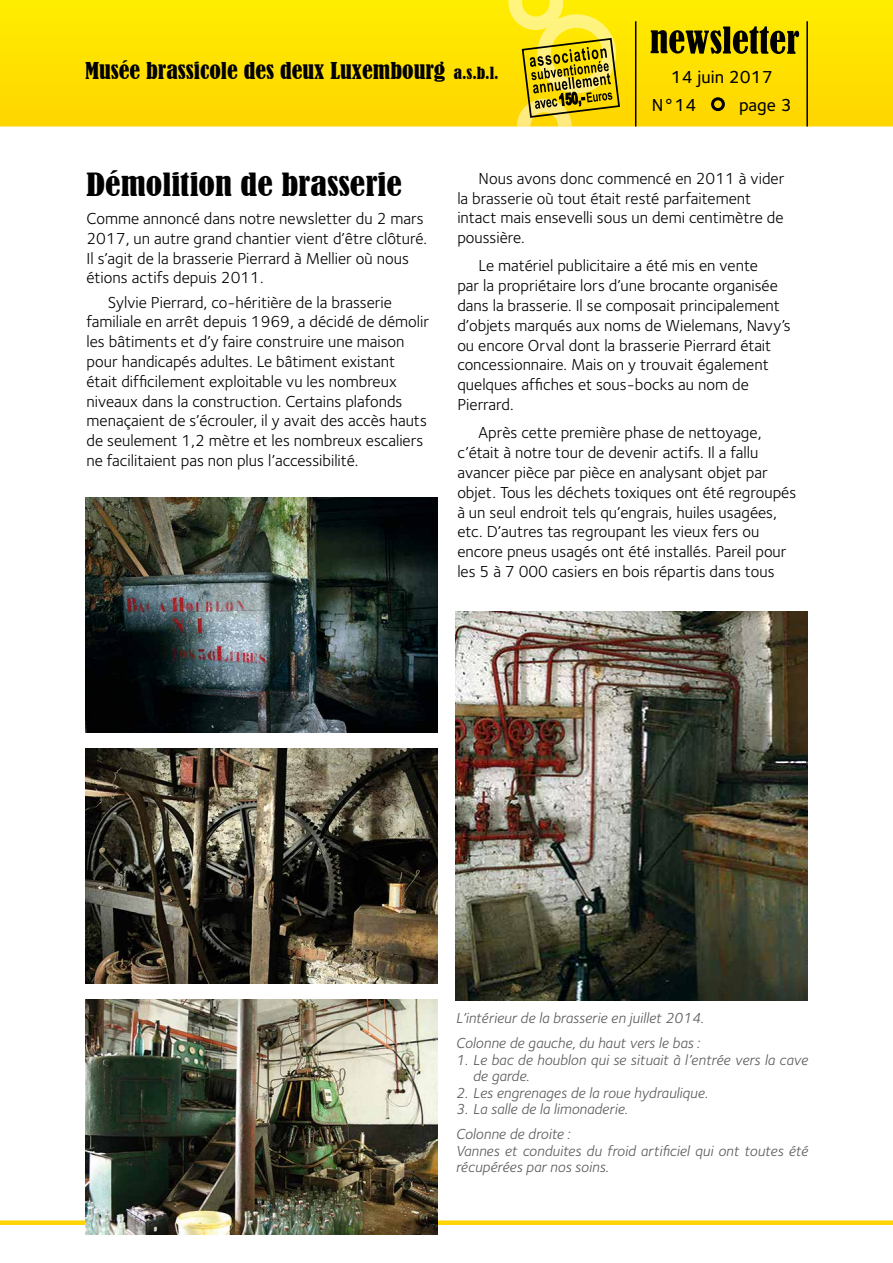
<style>
.page{position:relative;width:893px;height:1263px;background:#fff}
.page>*{position:absolute;margin:0;border:0;box-sizing:border-box;transform-origin:0 0}
.t1{font:condensed 30px "Bernard";color:#000;scale:1.15 1}
.t2{font:condensed 21.75px "Bernard";color:#000;scale:1.1 1}
.t3{font:18px/28.5px "Foundry Sterling Medium CE";color:#000}
.t4{font:16.5px/19.8px "Foundry Sterling Book CE";color:#000}
.t5{font:15px/25px "Foundry Sterling Book Italic CE";color:#58585a}
.s1{font-size:15.75px}
</style>
<div class="page">
<svg style="left:0;top:0;width:893px;height:126px;background:#ffe100"></svg>
<svg style="left:651px;top:26px;width:148px;height:28px;background:#7d7000"></svg>
<div style="left:712px;top:99px;width:11px;height:11px;background:#ffd400;border-radius:50%"></div>
<div style="left:711px;top:97px;width:14px;height:14px;border:3px solid #000;border-radius:50%"></div>
<div style="left:0;top:1220px;width:893px;height:5px;background:#ffd400"></div>
<hr style="left:806px;top:21px;width:2px;height:105px;background:#000">
<svg style="left:453px;top:66px;width:46px;height:14px"></svg>
<svg style="left:508px;top:0;width:129px;height:126px;background:#ddc71e"></svg>
<img style="left:85px;top:497px;width:352px;height:235px">
<img style="left:85px;top:748px;width:352px;height:235px">
<img style="left:85px;top:999px;width:352px;height:235px">
<img style="left:455px;top:612px;width:353px;height:388px">
<h2 class="t2" style="left:85px;top:58px;width:378px">Musée brassicole des deux Luxembourg <span class="s1">a.s.b.l.</span></h2>
<p class="t3" style="left:652px;top:63px;width:122px;text-indent:19px">14 juin 2017<br>N°14</p>
<p class="t3" style="left:739px;top:91px;width:54px">page 3</p>
<h1 class="t1" style="left:87px;top:167px;width:276px">Démolition de brasserie</h1>
<p class="t4" style="left:87px;top:209px;width:342px">Comme annoncé dans notre newsletter du 2 mars 2017, un autre grand chantier vient d’être clôturé.<br>Il s’agit de la brasserie Pierrard à Mellier où nous étions actifs depuis 2011.</p>
<p class="t4" style="left:87px;top:292px;width:344px;text-indent:21px">Sylvie Pierrard, co-héritière de la brasserie familiale en arrêt depuis 1969, a décidé de démolir les bâtiments et d’y faire construire une maison pour handicapés adultes. Le bâtiment existant était difficilement exploitable vu les nombreux niveaux dans la construction. Certains plafonds menaçaient de s’écrouler, il y avait des accès hauts de seulement 1,2 mètre et les nombreux escaliers ne facilitaient pas non plus l’accessibilité.</p>
<p class="t4" style="left:457px;top:168px;width:329px;text-indent:21px">Nous avons donc commencé en 2011 à vider la brasserie où tout était resté parfaitement intact mais ensevelli sous un demi centimètre de poussière.</p>
<p class="t4" style="left:457px;top:256px;width:335px;text-indent:21px">Le matériel publicitaire a été mis en vente<br>par la propriétaire lors d’une brocante organisée dans la brasserie. Il se composait principalement d’objets marqués aux noms de Wielemans, Navy’s ou encore Orval dont la brasserie Pierrard était concessionnaire. Mais on y trouvait également quelques affiches et sous-bocks au nom de Pierrard.</p>
<p class="t4" style="left:457px;top:423px;width:340px;text-indent:21px">Après cette première phase de nettoyage, c’était à notre tour de devenir actifs. Il a fallu avancer pièce par pièce en analysant objet par objet. Tous les déchets toxiques ont été regroupés à un seul endroit tels qu’engrais, huiles usagées, etc. D’autres tas regroupant les vieux fers ou encore pneus usagés ont été installés. Pareil pour les 5 à 7 000 casiers en bois répartis dans tous</p>
<p class="t5" style="left:456px;top:1006px;width:249px">L’intérieur de la brasserie en juillet 2014.<br>Colonne de gauche, du haut vers le bas :</p>
<p class="t5" style="left:473px;top:1051px;width:337px;line-height:16.5px;text-indent:-17px">1. Le bac de houblon qui se situait à l’entrée vers la cave de garde.</p>
<p class="t5" style="left:456px;top:1080px;width:254px">2. Les engrenages de la roue hydraulique.</p>
<p class="t5" style="left:456px;top:1097px;width:173px">3. La salle de la limonaderie.<br>Colonne de droite :</p>
<p class="t5" style="left:456px;top:1142px;width:354px;line-height:16.5px">Vannes et conduites du froid artificiel qui ont toutes été récupérées par nos soins.</p>
</div>
